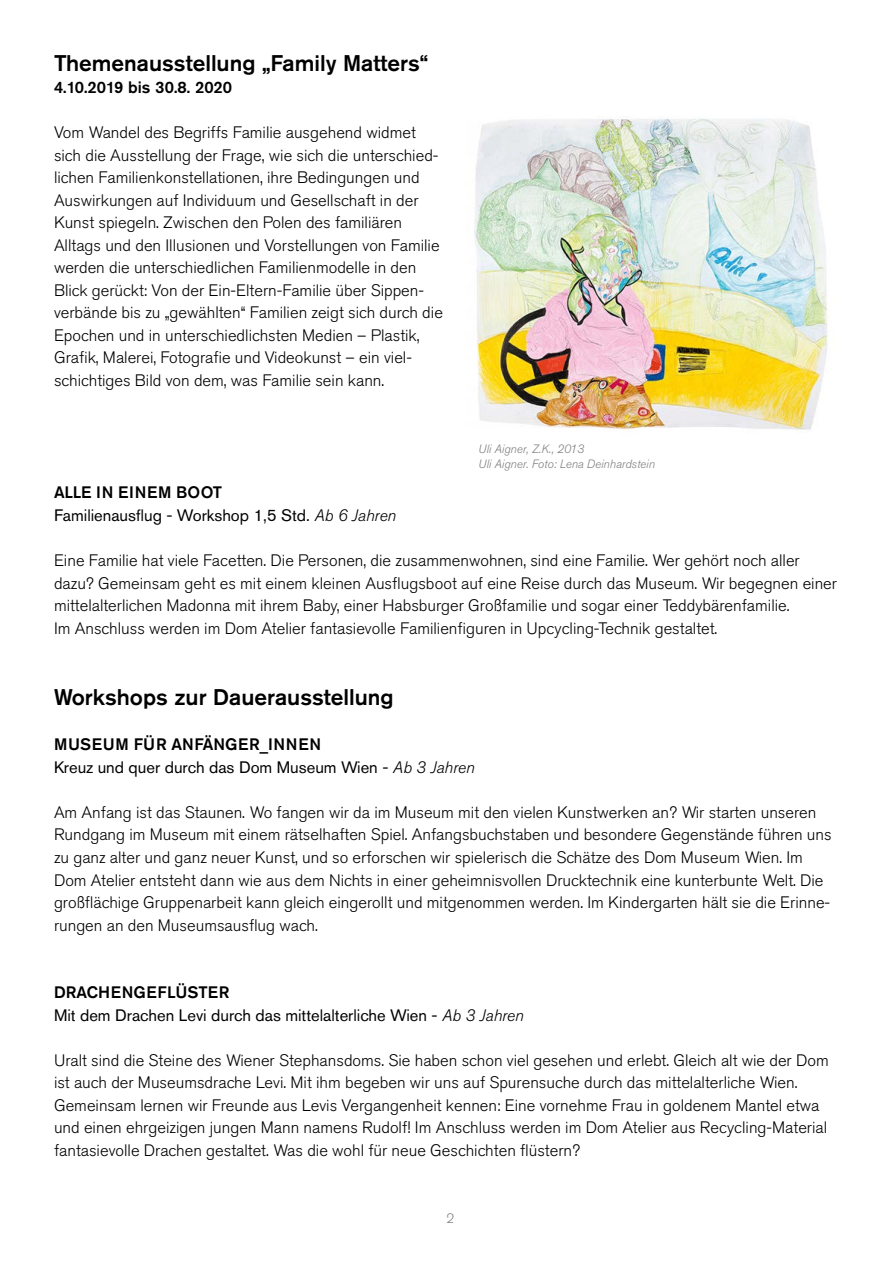
<style>
.page{position:relative;width:893px;height:1263px;background:#fff}
.page>*{position:absolute;margin:0;border:0;box-sizing:border-box;transform-origin:0 0}
.t1{font:500 22.5px "Akzidenz Grotesk Pro";color:#000}
.t2{font:300 16.5px/22.5px "Akzidenz Grotesk Pro";color:#000}
.t3{font:16.5px/22.5px "Akzidenz Grotesk Pro";color:#000}
.t4{font:500 16.5px "Akzidenz Grotesk Pro";color:#000}
.t5{font:300 13.5px "Akzidenz Grotesk Pro";color:#808080}
.t6{font:italic 300 12px/14.4px "Akzidenz Grotesk Pro";color:#808080}
.s1{font-weight:500}
.s2{font-weight:300;font-style:italic}
</style>
<div class="page">
<img style="left:474px;top:116px;width:354px;height:314px">
<h1 class="t1" style="left:54px;top:48px;width:376px">Themenausstellung „Family Matters“</h1>
<p class="t4" style="left:54px;top:77px;width:180px">4.10.2019 bis 30.8. 2020</p>
<p class="t2" style="left:54px;top:121px;width:390px">Vom Wandel des Begriffs Familie ausgehend widmet sich die Ausstellung der Frage, wie sich die unterschied&shy;lichen Familienkonstellationen, ihre Bedingungen und Auswirkungen auf Individuum und Gesellschaft in der Kunst spiegeln. Zwischen den Polen des familiären Alltags und den Illusionen und Vorstellungen von Familie werden die unterschiedlichen Familienmodelle in den Blick gerückt: Von der Ein-Eltern-Familie über Sippen&shy;verbände bis zu „gewählten“ Familien zeigt sich durch die Epochen und in unterschiedlichsten Medien – Plastik, Grafik, Malerei, Fotografie und Videokunst – ein viel&shy;schichtiges Bild von dem, was Familie sein kann.</p>
<p class="t6" style="left:478px;top:442px;width:178px">Uli Aigner, Z.K., 2013<br>Uli Aigner. Foto: Lena Deinhardstein</p>
<p class="t3" style="left:54px;top:481px;width:344px"><span class="s1">ALLE IN EINEM BOOT<br></span>Familienausflug - Workshop 1,5 Std. <span class="s2">Ab 6 Jahren</span></p>
<p class="t2" style="left:54px;top:549px;width:784px">Eine Familie hat viele Facetten. Die Personen, die zusammenwohnen, sind eine Familie. Wer gehört noch aller dazu? Gemeinsam geht es mit einem kleinen Ausflugsboot auf eine Reise durch das Museum. Wir begegnen einer mittelalterlichen Madonna mit ihrem Baby, einer Habsburger Großfamilie und sogar einer Teddybärenfamilie.<br>Im Anschluss werden im Dom Atelier fantasievolle Familienfiguren in Upcycling-Technik gestaltet.</p>
<h1 class="t1" style="left:54px;top:683px;width:341px">Workshops zur Dauerausstellung</h1>
<p class="t3" style="left:54px;top:733px;width:422px"><span class="s1">MUSEUM FÜR ANFÄNGER_INNEN<br></span>Kreuz und quer durch das Dom Museum Wien - <span class="s2">Ab 3 Jahren</span></p>
<p class="t2" style="left:54px;top:801px;width:779px">Am Anfang ist das Staunen. Wo fangen wir da im Museum mit den vielen Kunstwerken an? Wir starten unseren Rundgang im Museum mit einem rätselhaften Spiel. Anfangsbuchstaben und besondere Gegenstände führen uns zu ganz alter und ganz neuer Kunst, und so erforschen wir spielerisch die Schätze des Dom Museum Wien. Im Dom Atelier entsteht dann wie aus dem Nichts in einer geheimnisvollen Drucktechnik eine kunterbunte Welt. Die großflächige Gruppenarbeit kann gleich eingerollt und mitgenommen werden. Im Kindergarten hält sie die Erinne&shy;rungen an den Museumsausflug wach.</p>
<p class="t3" style="left:54px;top:981px;width:471px"><span class="s1">DRACHENGEFLÜSTER<br></span>Mit dem Drachen Levi durch das mittelalterliche Wien - <span class="s2">Ab 3 Jahren</span></p>
<p class="t2" style="left:54px;top:1048px;width:776px">Uralt sind die Steine des Wiener Stephansdoms. Sie haben schon viel gesehen und erlebt. Gleich alt wie der Dom ist auch der Museumsdrache Levi. Mit ihm begeben wir uns auf Spurensuche durch das mittelalterliche Wien.<br>Gemeinsam lernen wir Freunde aus Levis Vergangenheit kennen: Eine vornehme Frau in goldenem Mantel etwa und einen ehrgeizigen jungen Mann namens Rudolf! Im Anschluss werden im Dom Atelier aus Recycling-Material fantasievolle Drachen gestaltet. Was die wohl für neue Geschichten flüstern?</p>
<p class="t5" style="left:446px;top:1209px;width:9px">2</p>
</div>
